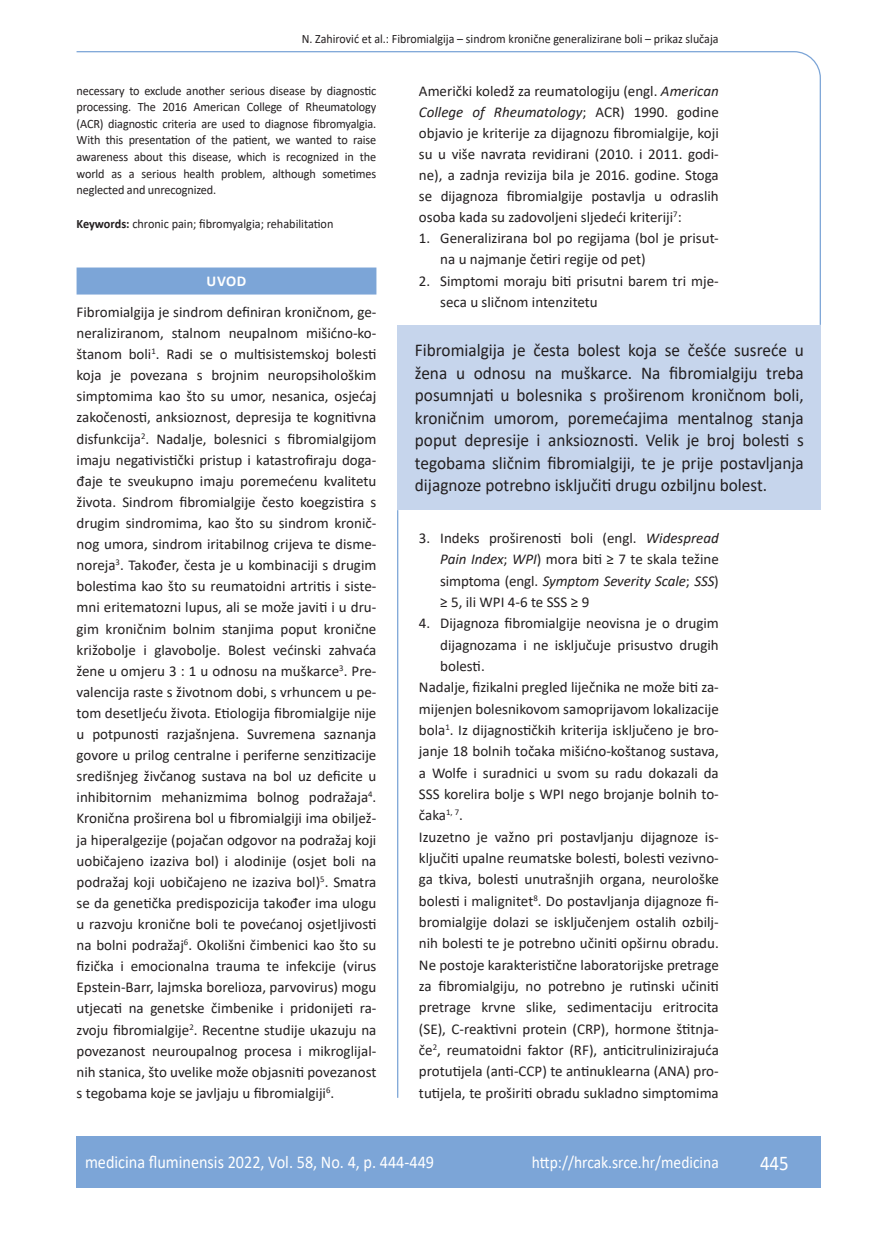
<style>
.page{position:relative;width:872px;height:1234px;background:#fff}
.page>*{position:absolute;margin:0;border:0;box-sizing:border-box;transform-origin:0 0}
.t1{font:21px "Calibri";color:#fff;scale:.9 1}
.t2{font:18px/22.5px "Calibri";color:#231f20;text-align:justify;scale:.96 1}
.t3{font:18px "Calibri";color:#fff;scale:.9 1}
.t4{font:17.25px "Calibri";color:#fff;scale:.9 1}
.t5{font:15px/21.1px "Calibri";color:#231f20;text-align:justify}
.t6{font:700 15px "Calibri";color:#fff}
.t7{font:12.75px/16.6px "Calibri";color:#231f20;text-align:justify;scale:.96 1}
.t8{font:12.75px "Calibri";color:#231f20;scale:.94 1}
.s1{font-weight:700}
.s2{font-style:italic}
</style>
<div class="page">
<svg style="left:76px;top:51px;width:745px;height:275px"></svg>
<hr style="left:397px;top:510px;width:1px;height:587px;background:#7ca5d7">
<div style="left:77px;top:1135px;width:744px;height:51px;background:#7ca5d7"></div>
<div style="left:77px;top:267px;width:299px;height:27px;background:#7ca5d7"></div>
<div style="left:398px;top:325px;width:423px;height:185px;background:#c6d5ec"></div>
<p class="t8" style="left:302px;top:29px;width:445px">N. Zahirović et al.: Fibromialgija – sindrom kronične generalizirane boli – prikaz slučaja</p>
<p class="t7" style="left:77px;top:82px;width:314px">necessary to exclude another serious disease by diagnostic processing. The 2016 American College of Rheumatology (ACR) diagnostic criteria are used to diagnose fibromyalgia.<br>With this presentation of the patient, we wanted to raise awareness about this disease, which is recognized in the world as a serious health problem, although sometimes neglected and unrecognized.</p>
<p class="t7" style="left:77px;top:215px;width:269px"><span class="s1">Keywords:</span> chronic pain; fibromyalgia; rehabilitation</p>
<p class="t6" style="left:207px;top:271px;width:41px">UVOD</p>
<p class="t5" style="left:77px;top:301px;width:301px">Fibromialgija je sindrom definiran kroničnom, ge&shy;neraliziranom, stalnom neupalnom mišićno-ko&shy;štanom boli<sup>1</sup>. Radi se o multisistemskoj bolesti koja je povezana s brojnim neuropsihološkim simptomima kao što su umor, nesanica, osjećaj zakočenosti, anksioznost, depresija te kognitivna disfunkcija<sup>2</sup>. Nadalje, bolesnici s fibromialgijom imaju negativistički pristup i katastrofiraju doga&shy;đaje te sveukupno imaju poremećenu kvalitetu života. Sindrom fibromialgije često koegzistira s drugim sindromima, kao što su sindrom kronič&shy;nog umora, sindrom iritabilnog crijeva te disme&shy;noreja<sup>3</sup>. Također, česta je u kombinaciji s drugim bolestima kao što su reumatoidni artritis i siste&shy;mni eritematozni lupus, ali se može javiti i u dru&shy;gim kroničnim bolnim stanjima poput kronične križobolje i glavobolje. Bolest većinski zahvaća žene u omjeru 3 : 1 u odnosu na muškarce<sup>3</sup>. Pre&shy;valencija raste s životnom dobi, s vrhuncem u pe&shy;tom desetljeću života. Etiologija fibromialgije nije u potpunosti razjašnjena. Suvremena saznanja govore u prilog centralne i periferne senzitizacije središnjeg živčanog sustava na bol uz deficite u inhibitornim mehanizmima bolnog podražaja<sup>4</sup>.<br>Kronična proširena bol u fibromialgiji ima obiljež&shy;ja hiperalgezije (pojačan odgovor na podražaj koji uobičajeno izaziva bol) i alodinije (osjet boli na podražaj koji uobičajeno ne izaziva bol)<sup>5</sup>. Smatra se da genetička predispozicija također ima ulogu u razvoju kronične boli te povećanoj osjetljivosti na bolni podražaj<sup>6</sup>. Okolišni čimbenici kao što su fizička i emocionalna trauma te infekcije (virus Epstein-Barr, lajmska borelioza, parvovirus) mogu utjecati na genetske čimbenike i pridonijeti ra&shy;zvoju fibromialgije<sup>2</sup>. Recentne studije ukazuju na povezanost neuroupalnog procesa i mikroglijal&shy;nih stanica, što uvelike može objasniti povezanost s tegobama koje se javljaju u fibromialgiji<sup>6</sup>.</p>
<p class="t5" style="left:419px;top:80px;width:301px">Američki koledž za reumatologiju (engl. <span class="s2">American College of Rheumatology</span>; ACR) 1990. godine objavio je kriterije za dijagnozu fibromialgije, koji su u više navrata revidirani (2010. i 2011. godi&shy;ne), a zadnja revizija bila je 2016. godine. Stoga se dijagnoza fibromialgije postavlja u odraslih osoba kada su zadovoljeni sljedeći kriteriji<sup>7</sup>:</p>
<p class="t5" style="left:440px;top:227px;width:280px;text-indent:-21px">1. Generalizirana bol po regijama (bol je prisut&shy;na u najmanje četiri regije od pet)</p>
<p class="t5" style="left:440px;top:269px;width:280px;text-indent:-21px">2. Simptomi moraju biti prisutni barem tri mje&shy;seca u sličnom intenzitetu</p>
<p class="t2" style="left:415px;top:338px;width:407px">Fibromialgija je česta bolest koja se češće susreće u žena u odnosu na muškarce. Na fibromialgiju treba posumnjati u bolesnika s proširenom kroničnom boli, kroničnim umorom, poremećajima mentalnog stanja poput depresije i anksioznosti. Velik je broj bolesti s tegobama sličnim fibromialgiji, te je prije postavljanja dijagnoze potrebno isključiti drugu ozbiljnu bolest.</p>
<p class="t5" style="left:440px;top:527px;width:280px;text-indent:-21px">3. Indeks proširenosti boli (engl. <span class="s2">Widespread Pain Index</span>; <span class="s2">WPI</span>) mora biti ≥ 7 te skala težine simptoma (engl. <span class="s2">Symptom Severity Scale</span>; <span class="s2">SSS</span>) ≥ 5, ili WPI 4-6 te SSS ≥ 9</p>
<p class="t5" style="left:419px;top:612px;width:301px">4. Dijagnoza fibromialgije neovisna je o drugim</p>
<p class="t5" style="left:440px;top:633px;width:280px">dijagnozama i ne isključuje prisustvo drugih</p>
<p class="t5" style="left:440px;top:655px;width:46px">bolesti.</p>
<p class="t5" style="left:419px;top:676px;width:301px">Nadalje, fizikalni pregled liječnika ne može biti za-</p>
<p class="t5" style="left:419px;top:697px;width:301px">mijenjen bolesnikovom samoprijavom lokalizacije</p>
<p class="t5" style="left:419px;top:719px;width:301px">bola<sup>1</sup>. Iz dijagnostičkih kriterija isključeno je bro-</p>
<p class="t5" style="left:419px;top:740px;width:301px">janje 18 bolnih točaka mišićno-koštanog sustava,</p>
<p class="t5" style="left:419px;top:761px;width:301px">a Wolfe i suradnici u svom su radu dokazali da</p>
<p class="t5" style="left:419px;top:783px;width:301px">SSS korelira bolje s WPI nego brojanje bolnih to-</p>
<p class="t5" style="left:419px;top:804px;width:45px">čaka<sup>1,</sup> <sup>7</sup>.</p>
<p class="t5" style="left:419px;top:825px;width:301px">Izuzetno je važno pri postavljanju dijagnoze is-</p>
<p class="t5" style="left:419px;top:847px;width:301px">ključiti upalne reumatske bolesti, bolesti vezivno-</p>
<p class="t5" style="left:419px;top:868px;width:301px">ga tkiva, bolesti unutrašnjih organa, neurološke</p>
<p class="t5" style="left:419px;top:889px;width:301px">bolesti i malignitet<sup>8</sup>. Do postavljanja dijagnoze fi-</p>
<p class="t5" style="left:419px;top:911px;width:301px">bromialgije dolazi se isključenjem ostalih ozbilj-</p>
<p class="t5" style="left:419px;top:932px;width:301px">nih bolesti te je potrebno učiniti opširnu obradu.</p>
<p class="t5" style="left:419px;top:953px;width:301px">Ne postoje karakteristične laboratorijske pretrage</p>
<p class="t5" style="left:419px;top:974px;width:301px">za fibromialgiju, no potrebno je rutinski učiniti</p>
<p class="t5" style="left:419px;top:996px;width:301px">pretrage krvne slike, sedimentaciju eritrocita</p>
<p class="t5" style="left:419px;top:1017px;width:301px">(SE), C-reaktivni protein (CRP), hormone štitnja-</p>
<p class="t5" style="left:419px;top:1038px;width:301px">če<sup>2</sup>, reumatoidni faktor (RF), anticitrulinizirajuća</p>
<p class="t5" style="left:419px;top:1060px;width:301px">protutijela (anti-CCP) te antinuklearna (ANA) pro-</p>
<p class="t5" style="left:419px;top:1081px;width:301px">tutijela, te proširiti obradu sukladno simptomima</p>
<p class="t3" style="left:85px;top:1149px;width:389px">medicina fluminensis 2022, Vol. 58, No. 4, p. 444-449</p>
<p class="t4" style="left:532px;top:1150px;width:209px">http://hrcak.srce.hr/medicina</p>
<h1 class="t1" style="left:760px;top:1147px;width:33px">445</h1>
</div>
